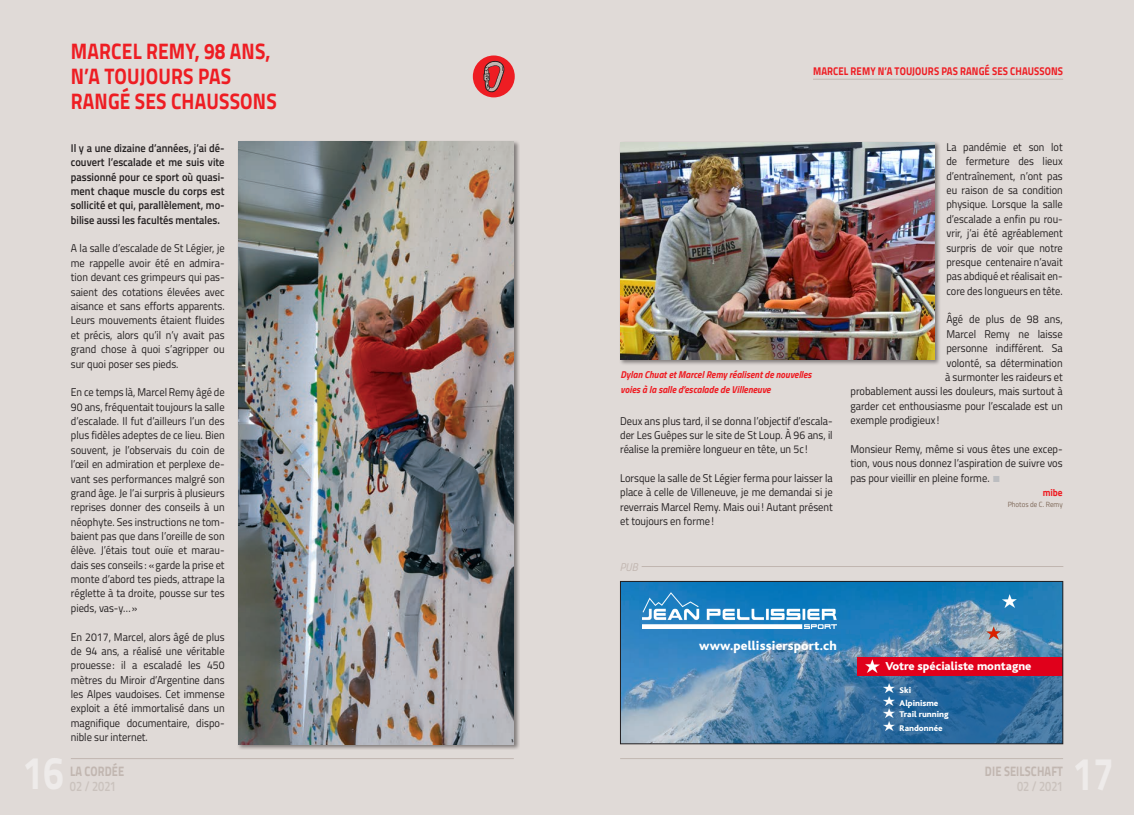
<style>
.page{position:relative;width:1134px;height:815px;background:#e0dad7}
.page>*{position:absolute;margin:0;border:0;box-sizing:border-box;transform-origin:0 0}
.t1{font:700 22.5px "Titillium Web";letter-spacing:.01em;color:#ee1d23;scale:.85 1}
.t2{font:700 13.75px "Titillium Web";letter-spacing:.01em;color:#c1b6b0;scale:.8 1}
.t3{font:600 13.75px "Titillium Web";color:#cac2bd;scale:.8 1}
.t4{font:800 13.12px "Bliss";letter-spacing:.01em;color:#fff}
.t5{font:800 12px "Bliss";color:#fff}
.t6{font:11.25px/14.4px "Titillium Web";color:#231f20;text-align:justify;scale:.93 1}
.t7{font:11.25px/14.4px "Titillium Web";color:#231f20;text-align:justify;scale:.92 1}
.t8{font:600 11.25px/14.4px "Titillium Web";color:#231f20;text-align:justify;scale:.93 1}
.t9{font:700 11.25px "Titillium Web";letter-spacing:.01em;color:#ee1d23;scale:.85 1}
.t10{font:italic 11.25px "Titillium Web";color:#c1b6b0;scale:.93 1}
.t11{font:italic 700 10px/15px "Titillium Web";color:#ee1d23;scale:.93 1}
.t12{font:700 10px "Titillium Web";color:#ee1d23;scale:.93 1}
.t13{font:800 8.75px/13px "Bliss";color:#fff}
.t14{font:7.5px "Titillium Web";color:#7d6757;scale:.93 1}
.s1{color:#bcbdc0}
</style>
<div class="page">
<div style="left:473px;top:55px;width:42px;height:42px;background:#ee1d23;border-radius:50%"></div>
<svg style="left:483px;top:60px;width:22px;height:33px"></svg>
<hr style="left:71px;top:758px;width:443px;height:1px;background:#c1b6b0">
<div style="left:237px;top:140px;width:283px;height:610px;background:#231f20;opacity:.5"></div>
<img style="left:238px;top:142px;width:276px;height:602px">
<div style="left:619px;top:141px;width:322px;height:225px;background:#231f20;opacity:.5"></div>
<img style="left:620px;top:143px;width:315px;height:217px">
<img style="left:622px;top:583px;width:439px;height:74px">
<svg style="left:622px;top:657px;width:439px;height:85px;background:#4c81ab"></svg>
<img style="left:642px;top:592px;width:195px;height:37px">
<img style="left:986px;top:627px;width:14px;height:13px">
<img style="left:1002px;top:595px;width:14px;height:13px">
<svg style="left:975px;top:587px;width:5px;height:4px"></svg>
<div style="left:857px;top:657px;width:206px;height:19px;background:#e0001b"></div>
<img style="left:865px;top:660px;width:14px;height:12px">
<svg style="left:884px;top:683px;width:10px;height:48px"></svg>
<div style="left:620px;top:581px;width:443px;height:163px;border:1px solid #231f20"></div>
<hr style="left:813px;top:79px;width:250px;height:1px;background:#c1b6b0">
<hr style="left:642px;top:566px;width:421px;height:1px;background:#c1b6b0">
<p class="t1" style="left:71px;top:34px;width:236px">MARCEL REMY, 98 ANS,</p>
<p class="t1" style="left:71px;top:59px;width:190px">N’A TOUJOURS PAS</p>
<p class="t1" style="left:71px;top:84px;width:244px">RANGÉ SES CHAUSSONS</p>
<p class="t8" style="left:71px;top:140px;width:167px">Il y a une dizaine d’années, j’ai dé&shy;couvert l’escalade et me suis vite passionné pour ce sport où quasi&shy;ment chaque muscle du corps est sollicité et qui, parallèlement, mo&shy;bilise aussi les facultés mentales.</p>
<p class="t6" style="left:71px;top:241px;width:167px">A la salle d’escalade de St Légier, je me rappelle avoir été en admira&shy;tion devant ces grimpeurs qui pas&shy;saient des cotations élevées avec aisance et sans efforts apparents.<br>Leurs mouvements étaient fluides et précis, alors qu’il n’y avait pas grand chose à quoi s’agripper ou sur quoi poser ses pieds.</p>
<p class="t6" style="left:71px;top:385px;width:167px">En ce temps là, Marcel Remy âgé de 90 ans, fréquentait toujours la salle d’escalade. Il fut d’ailleurs l’un des plus fidèles adeptes de ce lieu. Bien souvent, je l’observais du coin de l’œil en admiration et perplexe de&shy;vant ses performances malgré son grand âge. Je l’ai surpris à plusieurs reprises donner des conseils à un néophyte. Ses instructions ne tom&shy;baient pas que dans l’oreille de son élève. J’étais tout ouïe et marau&shy;dais ses conseils : «garde la prise et monte d’abord tes pieds, attrape la réglette à ta droite, pousse sur tes pieds, vas-y…»</p>
<p class="t6" style="left:71px;top:629px;width:167px">En 2017, Marcel, alors âgé de plus de 94 ans, a réalisé une véritable prouesse: il a escaladé les 450 mètres du Miroir d’Argentine dans les Alpes vaudoises. Cet immense exploit a été immortalisé dans un magnifique documentaire, dispo&shy;nible sur internet.</p>
<p class="t2" style="left:70px;top:760px;width:69px">LA CORDÉE</p>
<p class="t3" style="left:70px;top:775px;width:59px">02 / 2021</p>
<p class="t9" style="left:813px;top:63px;width:296px">MARCEL REMY N’A TOUJOURS PAS RANGÉ SES CHAUSSONS</p>
<p class="t11" style="left:621px;top:366px;width:207px">Dylan Chuat et Marcel Remy réalisent de nouvelles voies à la salle d’escalade de Villeneuve</p>
<p class="t6" style="left:620px;top:413px;width:230px">Deux ans plus tard, il se donna l’objectif d’escala&shy;der Les Guêpes sur le site de St Loup. À 96 ans, il réalise la première longueur en tête, un 5c!</p>
<p class="t6" style="left:620px;top:470px;width:230px">Lorsque la salle de St Légier ferma pour laisser la place à celle de Villeneuve, je me demandai si je reverrais Marcel Remy. Mais oui ! Autant présent et toujours en forme!</p>
<p class="t10" style="left:620px;top:559px;width:21px">PUB</p>
<p class="t7" style="left:946px;top:139px;width:128px">La pandémie et son lot de fermeture des lieux d’entraînement, n’ont pas eu raison de sa condition physique. Lorsque la salle d’escalade a enfin pu rou&shy;vrir, j’ai été agréablement surpris de voir que notre presque centenaire n’avait pas abdiqué et réalisait en&shy;core des longueurs en tête.</p>
<p class="t6" style="left:946px;top:312px;width:127px">Âgé de plus de 98 ans,</p>
<p class="t6" style="left:946px;top:326px;width:126px">Marcel Remy ne laisse</p>
<p class="t6" style="left:946px;top:341px;width:126px">personne indifférent. Sa</p>
<p class="t6" style="left:946px;top:355px;width:126px">volonté, sa détermination</p>
<p class="t6" style="left:945px;top:369px;width:128px">à surmonter les raideurs et</p>
<p class="t6" style="left:850px;top:384px;width:230px">probablement aussi les douleurs, mais surtout à</p>
<p class="t6" style="left:850px;top:398px;width:230px">garder cet enthousiasme pour l’escalade est un</p>
<p class="t6" style="left:850px;top:412px;width:97px">exemple prodigieux !</p>
<p class="t6" style="left:850px;top:441px;width:230px">Monsieur Remy, même si vous êtes une excep&shy;tion, vous nous donnez l’aspiration de suivre vos pas pour vieillir en pleine forme. <span class="s1">■</span></p>
<p class="t12" style="left:1043px;top:485px;width:23px">mibe</p>
<p class="t14" style="left:1008px;top:499px;width:61px">Photos de C. Remy</p>
<p class="t4" style="left:699px;top:639px;width:139px">www.pellissiersport.ch</p>
<p class="t5" style="left:885px;top:660px;width:147px">Votre spécialiste montagne</p>
<p class="t13" style="left:900px;top:683px;width:40px">Ski<br>Alpinisme</p>
<p class="t13" style="left:900px;top:708px;width:51px">Trail running<br>Randonnée</p>
<p class="t2" style="left:985px;top:760px;width:99px">DIE SEILSCHAFT</p>
<p class="t3" style="left:1017px;top:775px;width:59px">02 / 2021</p>
</div>
